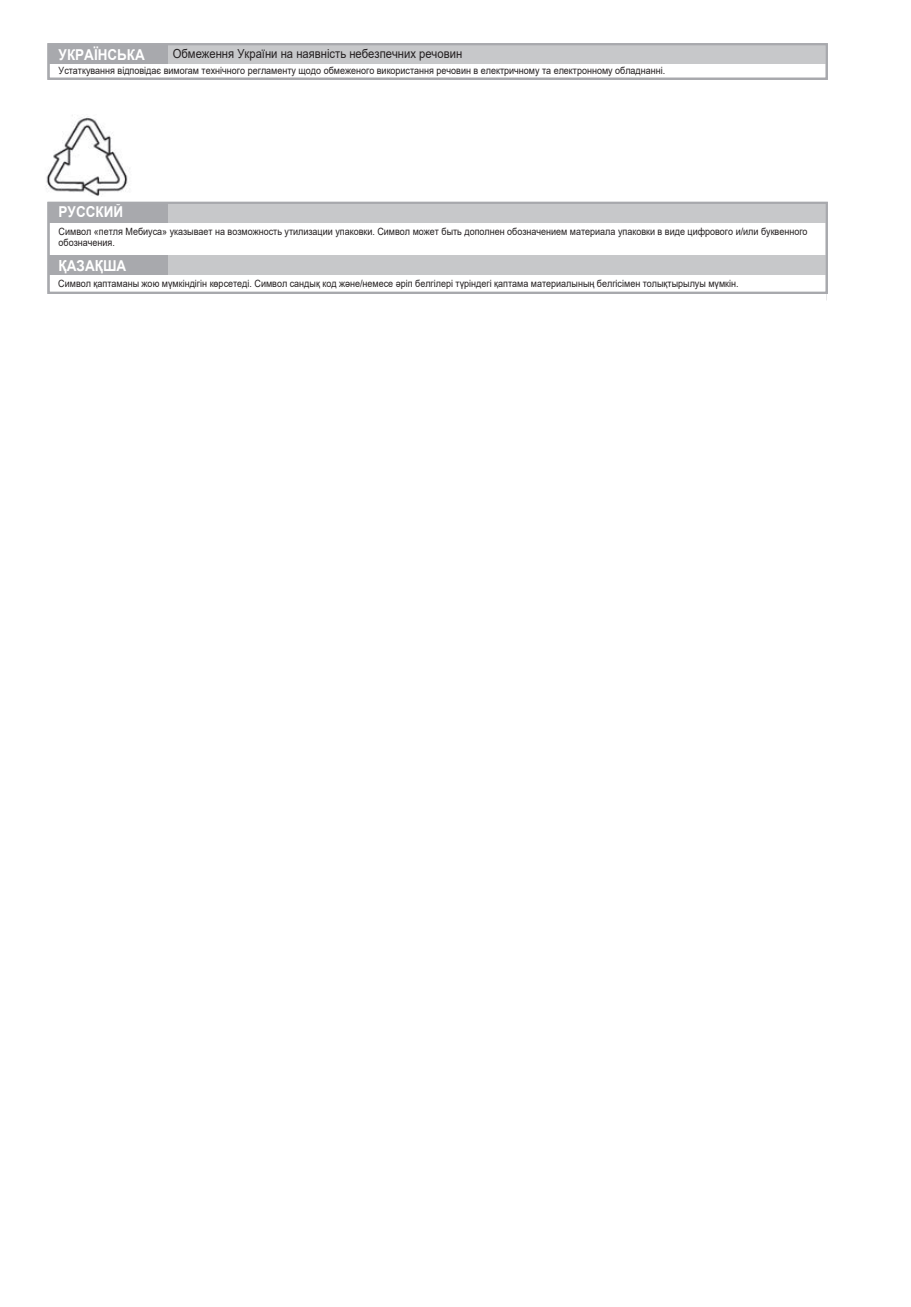
<style>
.page{position:relative;width:911px;height:1307px;background:#fff}
.page>*{position:absolute;margin:0;border:0;box-sizing:border-box;transform-origin:0 0}
.t1{font:700 15.08px "Arial";color:#fff;scale:.9 1}
.t2{font:12.6px "Arial";color:#231f20;scale:.9 1}
.t3{font:9.9px/10.8px "Arial";color:#231f20;scale:.9 1}
</style>
<div class="page">
<img style="left:46px;top:115px;width:84px;height:81px">
<div style="left:48px;top:203px;width:121px;height:19px;background:#a8a9ad"></div>
<div style="left:168px;top:203px;width:657px;height:19px;background:#c7c8ca"></div>
<div style="left:48px;top:255px;width:121px;height:20px;background:#a8a9ad"></div>
<div style="left:168px;top:255px;width:657px;height:20px;background:#c7c8ca"></div>
<div style="left:48px;top:44px;width:121px;height:20px;background:#a8a9ad"></div>
<div style="left:168px;top:44px;width:657px;height:20px;background:#c7c8ca"></div>
<div style="left:47px;top:202px;width:781px;height:92px;border:2px solid #a8a9ad"></div>
<div style="left:47px;top:43px;width:781px;height:37px;border:2px solid #a8a9ad"></div>
<h1 class="t1" style="left:59px;top:44px;width:97px">УКРАЇНСЬКА</h1>
<p class="t2" style="left:173px;top:45px;width:323px">Обмеження України на наявність небезпечних речовин</p>
<p class="t3" style="left:59px;top:65px;width:675px">Устаткування відповідає вимогам технічного регламенту щодо обмеженого використання речовин в електричному та електронному обладнанні.</p>
<h1 class="t1" style="left:59px;top:201px;width:73px">РУССКИЙ</h1>
<p class="t3" style="left:59px;top:226px;width:834px">Символ «петля Мебиуса» указывает на возможность утилизации упаковки. Символ может быть дополнен обозначением материала упаковки в виде цифрового и/или буквенного обозначения.</p>
<p class="t3" style="left:58px;top:278px;width:757px">Символ қаптаманы жою мүмкіндігін көрсетеді. Символ сандық код жəне/немесе əріп белгілері түріндегі қаптама материалының белгісімен толықтырылуы мүмкін.</p>
<h1 class="t1" style="left:59px;top:255px;width:77px">ҚАЗАҚША</h1>
</div>
